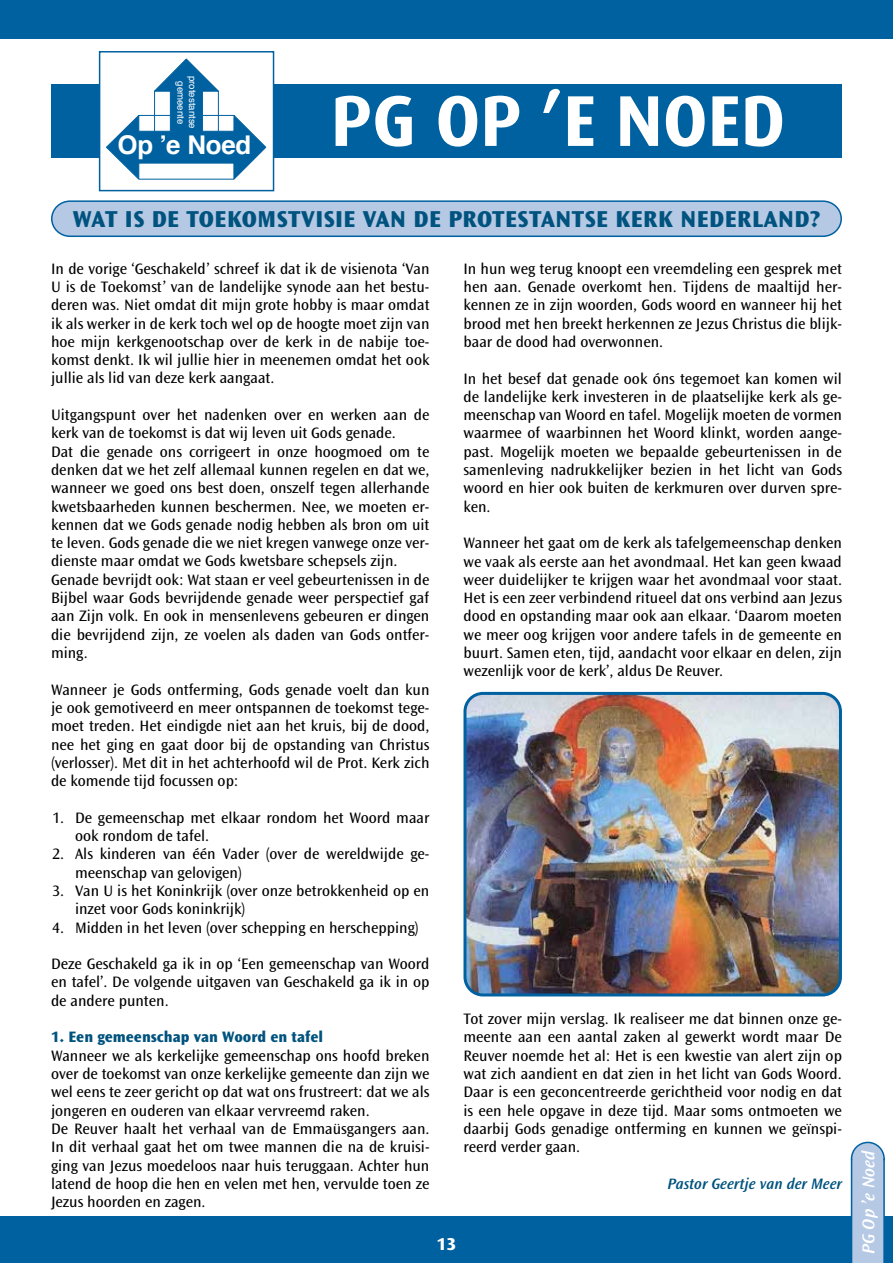
<style>
.page{position:relative;width:893px;height:1263px;background:#fff}
.page>*{position:absolute;margin:0;border:0;box-sizing:border-box;transform-origin:0 0}
.t1{font:700 72px "Dax";color:#fff}
.t2{font:700 25.8px "Helvetica";letter-spacing:-.005em;color:#fff}
.t3{font:800 24px "Ocean Sans Std";letter-spacing:.02em;color:#00537e}
.t4{font:italic 600 18px "Ocean Sans Std";color:#fff}
.t5{font:800 18px "Ocean Sans Std";color:#fff}
.t6{font:15.75px/18.3px "Ocean Sans Std";color:#000;text-align:justify}
.t7{font:800 15.75px "Ocean Sans Std";color:#00537e}
.t8{font:italic 600 15.75px "Ocean Sans Std";color:#00537e}
.t9{font:9.6px "Helvetica";color:#fff}
</style>
<div class="page">
<div style="left:0;top:1217px;width:893px;height:46px;background:#0061a1"></div>
<div style="left:0;top:0;width:893px;height:38px;background:#0061a1"></div>
<svg style="left:850px;top:1141px;width:36px;height:122px;background:#a6c0de"></svg>
<div style="left:51px;top:85px;width:791px;height:73px;background:#0061a1"></div>
<div style="left:100px;top:52px;width:174px;height:139px;background:#fff"></div>
<svg style="left:106px;top:59px;width:160px;height:121px"></svg>
<hr style="left:139px;top:115px;width:31px;height:1px;background:#0061a1">
<hr style="left:154px;top:91px;width:1px;height:40px;background:#0061a1">
<hr style="left:218px;top:91px;width:1px;height:40px;background:#0061a1">
<hr style="left:202px;top:115px;width:32px;height:1px;background:#0061a1">
<hr style="left:139px;top:179px;width:95px;height:1px;background:#0061a1">
<div style="left:99px;top:51px;width:175px;height:140px;border:2px solid #0061a1"></div>
<svg style="left:51px;top:200px;width:791px;height:37px;background:#a7c0df"></svg>
<img style="left:467px;top:696px;width:371px;height:299px">
<div style="left:463px;top:692px;width:379px;height:304px;border:3px solid #0061a1;border-radius:18px"></div>
<p class="t9" style="left:188px;top:81px;width:44px;rotate:90deg">gemeente</p>
<p class="t9" style="left:200px;top:76px;width:54px;rotate:90deg">protestantse</p>
<h2 class="t2" style="left:117px;top:124px;width:135px">Op ’e Noed</h2>
<h1 class="t1" style="left:331px;top:80px;width:456px">PG OP ’E NOED</h1>
<h3 class="t3" style="left:73px;top:206px;width:749px">WAT IS DE TOEKOMSTVISIE VAN DE PROTESTANTSE KERK NEDERLAND?</h3>
<p class="t6" style="left:51px;top:259px;width:380px">In de vorige ‘Geschakeld’ schreef ik dat ik de visienota ‘Van U is de Toekomst’ van de landelijke synode aan het bestu&shy;deren was. Niet omdat dit mijn grote hobby is maar omdat ik als werker in de kerk toch wel op de hoogte moet zijn van hoe mijn kerkgenootschap over de kerk in de nabije toe&shy;komst denkt. Ik wil jullie hier in meenemen omdat het ook jullie als lid van deze kerk aangaat.</p>
<p class="t6" style="left:51px;top:406px;width:380px;text-align:left">Uitgangspunt over het nadenken over en werken aan de kerk van de toekomst is dat wij leven uit Gods genade.<br>Dat die genade ons corrigeert in onze hoogmoed om te denken dat we het zelf allemaal kunnen regelen en dat we, wanneer we goed ons best doen, onszelf tegen allerhande kwetsbaarheden kunnen beschermen. Nee, we moeten er&shy;kennen dat we Gods genade nodig hebben als bron om uit te leven. Gods genade die we niet kregen vanwege onze ver&shy;dienste maar omdat we Gods kwetsbare schepsels zijn.<br>Genade bevrijdt ook: Wat staan er veel gebeurtenissen in de Bijbel waar Gods bevrijdende genade weer perspectief gaf aan Zijn volk. En ook in mensenlevens gebeuren er dingen die bevrijdend zijn, ze voelen als daden van Gods ontfer&shy;ming.</p>
<p class="t6" style="left:51px;top:680px;width:380px">Wanneer je Gods ontferming, Gods genade voelt dan kun je ook gemotiveerd en meer ontspannen de toekomst tege&shy;moet treden. Het eindigde niet aan het kruis, bij de dood, nee het ging en gaat door bij de opstanding van Christus (verlosser). Met dit in het achterhoofd wil de Prot. Kerk zich de komende tijd focussen op:</p>
<p class="t6" style="left:75px;top:809px;width:356px;text-indent:-23px">1. De gemeenschap met elkaar rondom het Woord maar ook rondom de tafel.</p>
<p class="t6" style="left:75px;top:845px;width:356px;text-indent:-23px">2. Als kinderen van één Vader (over de wereldwijde ge&shy;meenschap van gelovigen)</p>
<p class="t6" style="left:75px;top:882px;width:356px;text-indent:-23px">3. Van U is het Koninkrijk (over onze betrokkenheid op en inzet voor Gods koninkrijk)</p>
<p class="t6" style="left:53px;top:918px;width:368px">4. Midden in het leven (over schepping en herschepping)</p>
<p class="t6" style="left:51px;top:955px;width:380px">Deze Geschakeld ga ik in op ‘Een gemeenschap van Woord en tafel’. De volgende uitgaven van Geschakeld ga ik in op de andere punten.</p>
<p class="t7" style="left:51px;top:1028px;width:274px">1. Een gemeenschap van Woord en tafel</p>
<p class="t6" style="left:51px;top:1046px;width:380px;text-align:left">Wanneer we als kerkelijke gemeenschap ons hoofd breken over de toekomst van onze kerkelijke gemeente dan zijn we wel eens te zeer gericht op dat wat ons frustreert: dat we als jongeren en ouderen van elkaar vervreemd raken.<br>De Reuver haalt het verhaal van de Emmaüsgangers aan.<br>In dit verhaal gaat het om twee mannen die na de kruisi&shy;ging van Jezus moedeloos naar huis teruggaan. Achter hun latend de hoop die hen en velen met hen, vervulde toen ze Jezus hoorden en zagen.</p>
<p class="t6" style="left:463px;top:260px;width:380px">In hun weg terug knoopt een vreemdeling een gesprek met hen aan. Genade overkomt hen. Tijdens de maaltijd her&shy;kennen ze in zijn woorden, Gods woord en wanneer hij het brood met hen breekt herkennen ze Jezus Christus die blijk&shy;baar de dood had overwonnen.</p>
<p class="t6" style="left:463px;top:369px;width:380px">In het besef dat genade ook óns tegemoet kan komen wil de landelijke kerk investeren in de plaatselijke kerk als ge&shy;meenschap van Woord en tafel. Mogelijk moeten de vormen waarmee of waarbinnen het Woord klinkt, worden aange&shy;past. Mogelijk moeten we bepaalde gebeurtenissen in de samenleving nadrukkelijker bezien in het licht van Gods woord en hier ook buiten de kerkmuren over durven spre&shy;ken.</p>
<p class="t6" style="left:463px;top:534px;width:380px">Wanneer het gaat om de kerk als tafelgemeenschap denken we vaak als eerste aan het avondmaal. Het kan geen kwaad weer duidelijker te krijgen waar het avondmaal voor staat.<br>Het is een zeer verbindend ritueel dat ons verbind aan Jezus dood en opstanding maar ook aan elkaar. ‘Daarom moeten we meer oog krijgen voor andere tafels in de gemeente en buurt. Samen eten, tijd, aandacht voor elkaar en delen, zijn wezenlijk voor de kerk’, aldus De Reuver.</p>
<p class="t6" style="left:463px;top:1010px;width:380px">Tot zover mijn verslag. Ik realiseer me dat binnen onze ge&shy;meente aan een aantal zaken al gewerkt wordt maar De Reuver noemde het al: Het is een kwestie van alert zijn op wat zich aandient en dat zien in het licht van Gods Woord.<br>Daar is een geconcentreerde gerichtheid voor nodig en dat is een hele opgave in deze tijd. Maar soms ontmoeten we daarbij Gods genadige ontferming en kunnen we geïnspi&shy;reerd verder gaan.</p>
<p class="t8" style="left:667px;top:1175px;width:176px">Pastor Geertje van der Meer</p>
<p class="t5" style="left:437px;top:1234px;width:21px">13</p>
<p class="t4" style="left:858px;top:1254px;width:105px;rotate:-90deg">PG Op ’e Noed</p>
</div>
